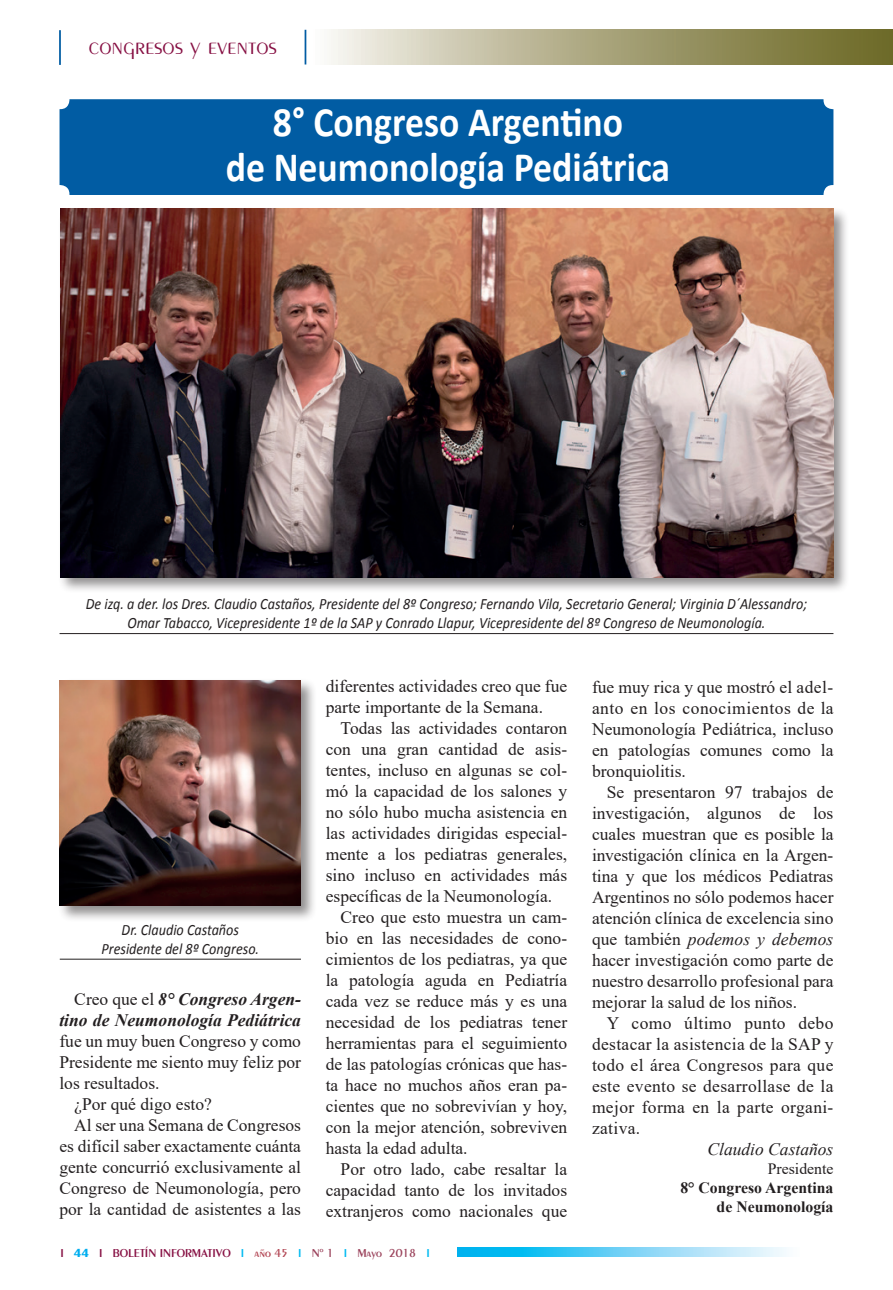
<style>
.page{position:relative;width:893px;height:1290px;background:#fff}
.page>*{position:absolute;margin:0;border:0;box-sizing:border-box;transform-origin:0 0}
.t1{font:700 42px/45.5px "Calibri";color:#fff;text-align:center;scale:.9 1}
.t2{font:300 26.25px "Peignot LT Std";color:#871144}
.t3{font:17.5px/21px "Times New Roman";color:#231f20;text-align:justify}
.t4{font:italic 700 17.5px/21px "Times New Roman";color:#231f20;text-align:right}
.t5{font:italic 17.5px "Times New Roman";color:#231f20}
.t6{font:italic 15.75px/19.2px "Calibri";color:#231f20;text-align:center;scale:.9 1}
.t7{font:700 15.75px/18.9px "Times New Roman";color:#231f20;text-align:right}
.t8{font:15.75px "Times New Roman";color:#231f20}
.t9{font:600 12.25px "Peignot LT Std";color:#871144}
.s1{font-weight:400;font-style:normal}
.s2{font-weight:700;color:#00aeef}
.s3{color:#00baf1}
.s4{color:#b24553}
.s5{color:#9b435c}
.s6{font-style:italic}
</style>
<div class="page">
<svg style="left:458px;top:1248px;width:329px;height:8px;background:#6dd2f5"></svg>
<hr style="left:59px;top:30px;width:2px;height:35px;background:#015ca3">
<hr style="left:305px;top:30px;width:1px;height:34px;background:#015ca3">
<svg style="left:329px;top:30px;width:563px;height:34px;background:#aba780"></svg>
<hr style="left:892px;top:30px;width:1px;height:34px;background:#6c6928">
<div style="left:60px;top:100px;width:773px;height:94px;background:#015ca3;border-radius:10px"></div>
<div style="left:60px;top:99px;width:773px;height:96px;border:2px solid #015ca3;border-radius:10px"></div>
<div style="left:57px;top:677px;width:260px;height:246px;background:#231f20;opacity:.5"></div>
<img style="left:60px;top:680px;width:241px;height:226px">
<div style="left:57px;top:206px;width:793px;height:388px;background:#231f20;opacity:.5"></div>
<img style="left:60px;top:209px;width:773px;height:368px">
<hr style="left:60px;top:633px;width:773px;height:1px;background:#231f20">
<hr style="left:60px;top:959px;width:241px;height:1px;background:#231f20">
<h2 class="t2" style="left:89px;top:30px;width:190px">congresos y eventos</h2>
<h1 class="t1" style="left:226px;top:99px;width:495px">8° Congreso Argentino<br>de Neumonología Pediátrica</h1>
<p class="t6" style="left:86px;top:593px;width:803px">De izq. a der. los Dres. Claudio Castaños, Presidente del 8º Congreso; Fernando Vila, Secretario General; Virginia D´Alessandro;<br>Omar Tabacco, Vicepresidente 1º de la SAP y Conrado Llapur, Vicepresidente del 8º Congreso de Neumonología.</p>
<p class="t6" style="left:102px;top:919px;width:177px">Dr. Claudio Castaños<br>Presidente del 8º Congreso.</p>
<p class="t4" style="left:59px;top:988px;width:243px"><span class="s1">Creo que el</span> 8° Congreso Argen&shy;tino de Neumonología Pediátrica</p>
<p class="t3" style="left:59px;top:1030px;width:243px">fue un muy buen Congreso y como</p>
<p class="t3" style="left:59px;top:1051px;width:243px">Presidente me siento muy feliz por</p>
<p class="t3" style="left:59px;top:1072px;width:102px">los resultados.</p>
<p class="t3" style="left:74px;top:1093px;width:139px">¿Por qué digo esto?</p>
<p class="t3" style="left:74px;top:1114px;width:228px">Al ser una Semana de Congresos</p>
<p class="t3" style="left:59px;top:1135px;width:243px">es difícil saber exactamente cuánta</p>
<p class="t3" style="left:59px;top:1156px;width:243px">gente concurrió exclusivamente al</p>
<p class="t3" style="left:59px;top:1177px;width:243px">Congreso de Neumonología, pero</p>
<p class="t3" style="left:59px;top:1198px;width:243px">por la cantidad de asistentes a las</p>
<p class="t3" style="left:326px;top:675px;width:243px">diferentes actividades creo que fue parte importante de la Semana.</p>
<p class="t3" style="left:341px;top:717px;width:228px">Todas las actividades contaron</p>
<p class="t3" style="left:326px;top:738px;width:243px">con una gran cantidad de asis-</p>
<p class="t3" style="left:326px;top:759px;width:243px">tentes, incluso en algunas se col-</p>
<p class="t3" style="left:326px;top:780px;width:243px">mó la capacidad de los salones y</p>
<p class="t3" style="left:326px;top:801px;width:243px">no sólo hubo mucha asistencia en</p>
<p class="t3" style="left:326px;top:822px;width:243px">las actividades dirigidas especial-</p>
<p class="t3" style="left:326px;top:843px;width:243px">mente a los pediatras generales,</p>
<p class="t3" style="left:326px;top:864px;width:243px">sino incluso en actividades más</p>
<p class="t3" style="left:326px;top:885px;width:228px">específicas de la Neumonología.</p>
<p class="t3" style="left:341px;top:906px;width:228px">Creo que esto muestra un cam-</p>
<p class="t3" style="left:326px;top:927px;width:243px">bio en las necesidades de cono-</p>
<p class="t3" style="left:326px;top:948px;width:243px">cimientos de los pediatras, ya que</p>
<p class="t3" style="left:326px;top:969px;width:243px">la patología aguda en Pediatría</p>
<p class="t3" style="left:326px;top:990px;width:243px">cada vez se reduce más y es una</p>
<p class="t3" style="left:326px;top:1011px;width:243px">necesidad de los pediatras tener</p>
<p class="t3" style="left:326px;top:1032px;width:243px">herramientas para el seguimiento</p>
<p class="t3" style="left:326px;top:1053px;width:243px">de las patologías crónicas que has-</p>
<p class="t3" style="left:326px;top:1074px;width:243px">ta hace no muchos años eran pa-</p>
<p class="t3" style="left:326px;top:1095px;width:243px">cientes que no sobrevivían y hoy,</p>
<p class="t3" style="left:326px;top:1116px;width:243px">con la mejor atención, sobreviven</p>
<p class="t3" style="left:326px;top:1137px;width:143px">hasta la edad adulta.</p>
<p class="t3" style="left:341px;top:1158px;width:228px">Por otro lado, cabe resaltar la</p>
<p class="t3" style="left:326px;top:1179px;width:243px">capacidad tanto de los invitados</p>
<p class="t3" style="left:326px;top:1200px;width:243px">extranjeros como nacionales que</p>
<p class="t9" style="left:60px;top:1245px;width:371px">I <span class="s2">44</span> I BOLETÍN INFORMATIVO <span class="s3">I</span> <span class="s4">año 45</span> <span class="s3">I</span> <span class="s5">Nº 1</span> <span class="s3">I</span> <span class="s5">Mayo 2018</span> <span class="s3">I</span></p>
<p class="t3" style="left:592px;top:676px;width:243px">fue muy rica y que mostró el adel&shy;anto en los conocimientos de la Neumonología Pediátrica, incluso en patologías comunes como la bronquiolitis.</p>
<p class="t3" style="left:592px;top:781px;width:243px;text-indent:15px">Se presentaron 97 trabajos de investigación, algunos de los cuales muestran que es posible la investigación clínica en la Argen&shy;tina y que los médicos Pediatras Argentinos no sólo podemos hacer atención clínica de excelencia sino que también <span class="s6">podemos y debemos </span>hacer investigación como parte de nuestro desarrollo profesional para mejorar la salud de los niños.</p>
<p class="t3" style="left:592px;top:1012px;width:243px;text-indent:15px">Y como último punto debo destacar la asistencia de la SAP y todo el área Congresos para que este evento se desarrollase de la mejor forma en la parte organi&shy;zativa.</p>
<p class="t5" style="left:707px;top:1137px;width:127px">Claudio Castaños</p>
<p class="t8" style="left:768px;top:1158px;width:67px">Presidente</p>
<p class="t7" style="left:680px;top:1178px;width:155px">8° Congreso Argentina de Neumonología</p>
</div>
